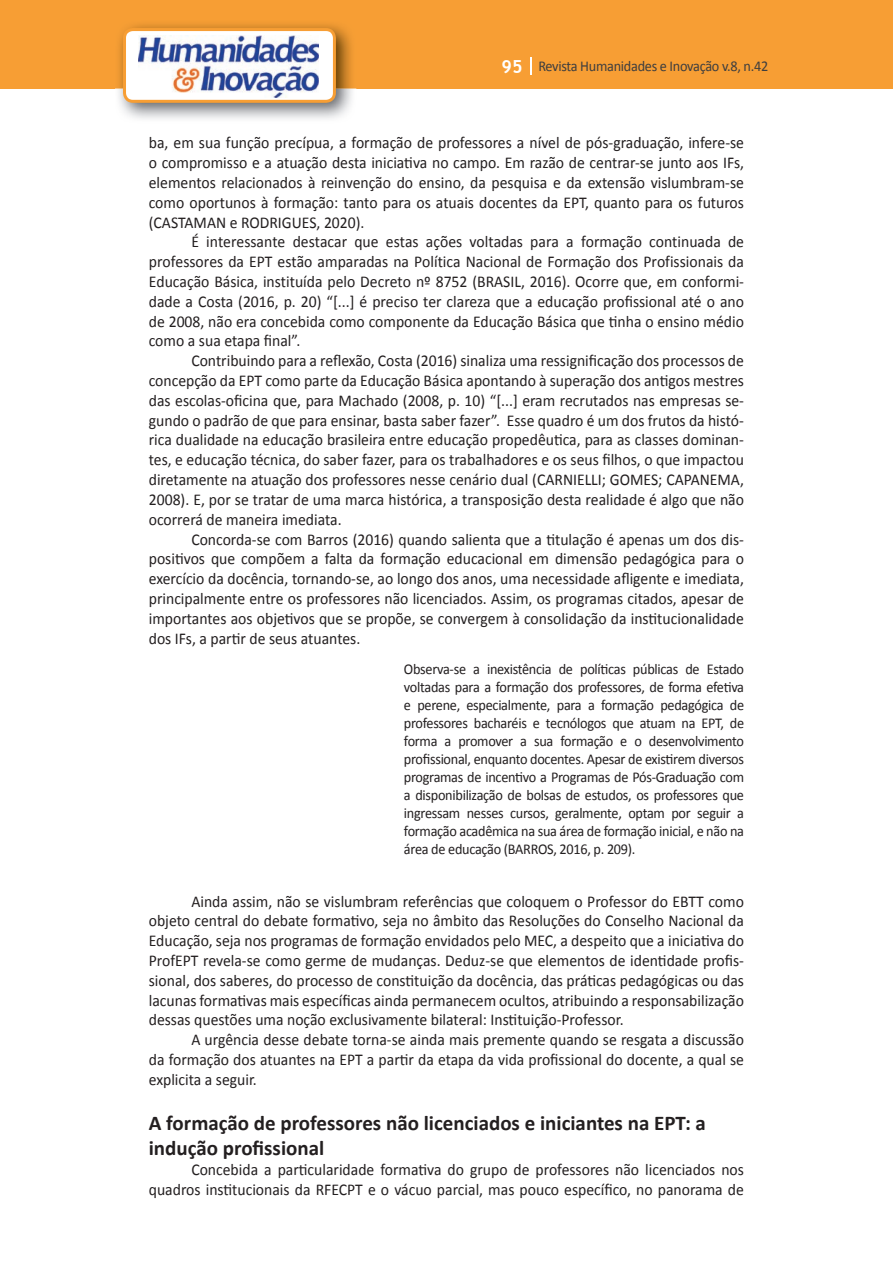
<style>
.page{position:relative;width:893px;height:1263px;background:#fff}
.page>*{position:absolute;margin:0;border:0;box-sizing:border-box;transform-origin:0 0}
.t1{font:700 21px/25.2px "Calibri";color:#231f20}
.t2{font:16.5px/19.8px "Calibri";color:#231f20;text-align:justify;scale:.95 1}
.t3{font:15px/18px "Calibri";letter-spacing:-.02em;color:#231f20;text-align:justify;scale:.95 1}
.t4{font:15px "Calibri";letter-spacing:-.02em;color:#3e3e3f;scale:.95 1}
.s1{font-family:"Trebuchet MS";font-weight:700;font-size:18px;color:#fff}
</style>
<div class="page">
<div style="left:0;top:0;width:893px;height:88px;background:#f79e34"></div>
<svg style="left:530px;top:57px;width:2px;height:18px"></svg>
<img style="left:115px;top:24px;width:241px;height:95px">
<svg style="left:123px;top:28px;width:213px;height:75px"></svg>
<p class="t4" style="left:501px;top:57px;width:282px"><span class="s1">95</span> Revista Humanidades e Inovação v.8, n.42</p>
<p class="t2" style="left:149px;top:133px;width:628px">ba, em sua função precípua, a formação de professores a nível de pós-graduação, infere-se o compromisso e a atuação desta iniciativa no campo. Em razão de centrar-se junto aos IFs, elementos relacionados à reinvenção do ensino, da pesquisa e da extensão vislumbram-se como oportunos à formação: tanto para os atuais docentes da EPT, quanto para os futuros (CASTAMAN e RODRIGUES, 2020).</p>
<p class="t2" style="left:149px;top:232px;width:628px;text-indent:43px">É interessante destacar que estas ações voltadas para a formação continuada de professores da EPT estão amparadas na Política Nacional de Formação dos Profissionais da Educação Básica, instituída pelo Decreto nº 8752 (BRASIL, 2016). Ocorre que, em conformi&shy;dade a Costa (2016, p. 20) “[...] é preciso ter clareza que a educação profissional até o ano de 2008, não era concebida como componente da Educação Básica que tinha o ensino médio como a sua etapa final”.</p>
<p class="t2" style="left:149px;top:351px;width:628px;text-indent:43px">Contribuindo para a reflexão, Costa (2016) sinaliza uma ressignificação dos processos de concepção da EPT como parte da Educação Básica apontando à superação dos antigos mestres das escolas-oficina que, para Machado (2008, p. 10) “[...] eram recrutados nas empresas se&shy;gundo o padrão de que para ensinar, basta saber fazer”. Esse quadro é um dos frutos da histó&shy;rica dualidade na educação brasileira entre educação propedêutica, para as classes dominan&shy;tes, e educação técnica, do saber fazer, para os trabalhadores e os seus filhos, o que impactou diretamente na atuação dos professores nesse cenário dual (CARNIELLI; GOMES; CAPANEMA, 2008). E, por se tratar de uma marca histórica, a transposição desta realidade é algo que não ocorrerá de maneira imediata.</p>
<p class="t2" style="left:149px;top:529px;width:628px;text-indent:43px">Concorda-se com Barros (2016) quando salienta que a titulação é apenas um dos dis&shy;positivos que compõem a falta da formação educacional em dimensão pedagógica para o exercício da docência, tornando-se, ao longo dos anos, uma necessidade afligente e imediata, principalmente entre os professores não licenciados. Assim, os programas citados, apesar de importantes aos objetivos que se propõe, se convergem à consolidação da institucionalidade dos IFs, a partir de seus atuantes.</p>
<p class="t3" style="left:404px;top:660px;width:360px">Observa-se a inexistência de políticas públicas de Estado voltadas para a formação dos professores, de forma efetiva e perene, especialmente, para a formação pedagógica de professores bacharéis e tecnólogos que atuam na EPT, de forma a promover a sua formação e o desenvolvimento profissional, enquanto docentes. Apesar de existirem diversos programas de incentivo a Programas de Pós-Graduação com a disponibilização de bolsas de estudos, os professores que ingressam nesses cursos, geralmente, optam por seguir a formação acadêmica na sua área de formação inicial, e não na área de educação (BARROS, 2016, p. 209).</p>
<p class="t2" style="left:149px;top:891px;width:628px;text-indent:43px">Ainda assim, não se vislumbram referências que coloquem o Professor do EBTT como objeto central do debate formativo, seja no âmbito das Resoluções do Conselho Nacional da Educação, seja nos programas de formação envidados pelo MEC, a despeito que a iniciativa do ProfEPT revela-se como germe de mudanças. Deduz-se que elementos de identidade profis&shy;sional, dos saberes, do processo de constituição da docência, das práticas pedagógicas ou das lacunas formativas mais específicas ainda permanecem ocultos, atribuindo a responsabilização dessas questões uma noção exclusivamente bilateral: Instituição-Professor.</p>
<p class="t2" style="left:149px;top:1030px;width:628px;text-indent:43px">A urgência desse debate torna-se ainda mais premente quando se resgata a discussão da formação dos atuantes na EPT a partir da etapa da vida profissional do docente, a qual se explicita a seguir.</p>
<p class="t1" style="left:149px;top:1110px;width:559px">A formação de professores não licenciados e iniciantes na EPT: a indução profissional</p>
<p class="t2" style="left:149px;top:1159px;width:628px;text-align:right">Concebida a particularidade formativa do grupo de professores não licenciados nos quadros institucionais da RFECPT e o vácuo parcial, mas pouco específico, no panorama de</p>
</div>
